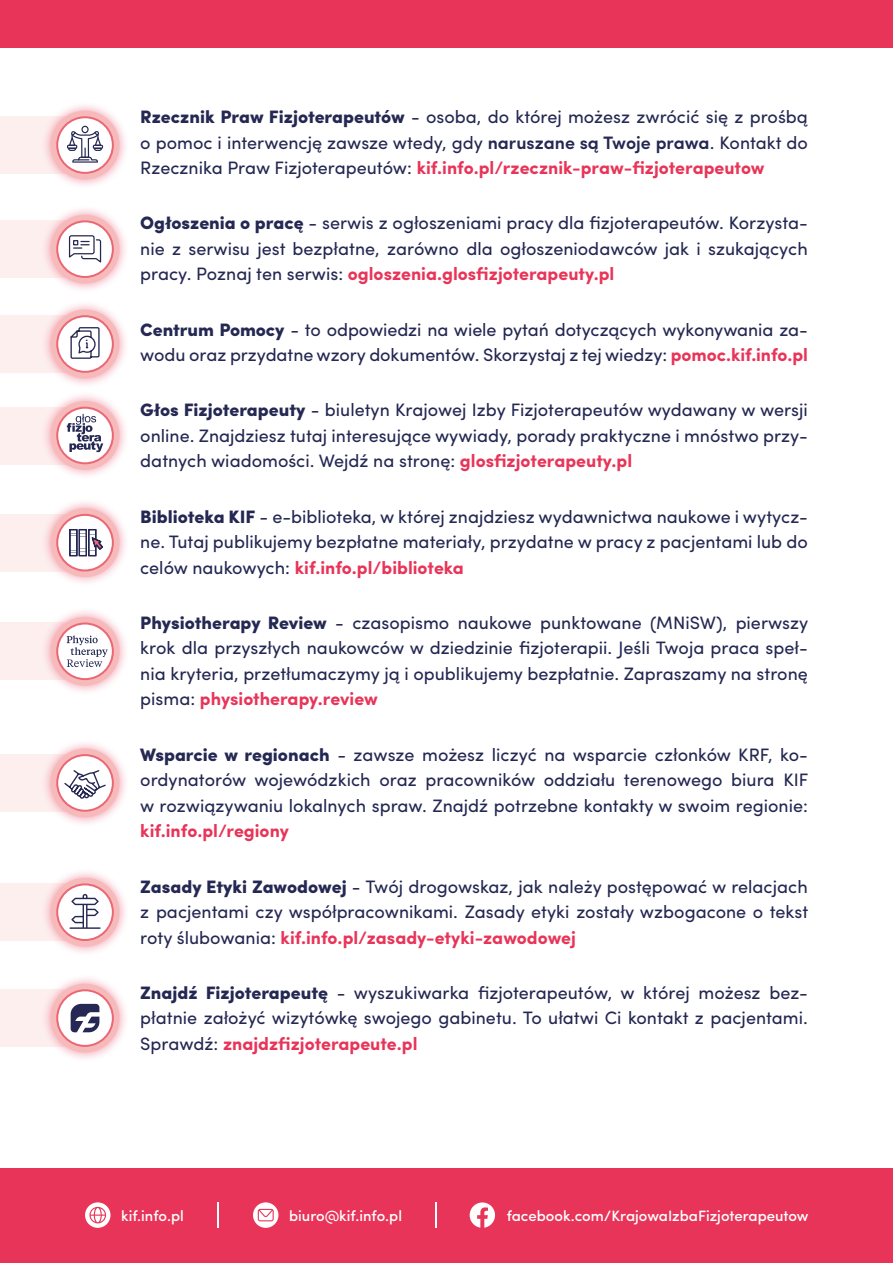
<style>
.page{position:relative;width:893px;height:1263px;background:#fff}
.page>*{position:absolute;margin:0;border:0;box-sizing:border-box;transform-origin:0 0}
.t1{font:18px/25.5px "Sofia Pro";color:#242852;text-align:justify}
.t2{font:700 18px "Sofia Pro";color:#e83458}
.t3{font:500 15px "Sofia Pro";color:#fff}
.s1{font-weight:900}
.s2{font-weight:600}
.s3{font-weight:700;color:#e83458}
</style>
<div class="page">
<div style="left:0;top:1168px;width:893px;height:95px;background:#e83458"></div>
<svg style="left:470px;top:1202px;width:25px;height:26px"></svg>
<hr style="left:435px;top:1202px;width:2px;height:26px;background:#fff">
<hr style="left:217px;top:1202px;width:2px;height:26px;background:#fff">
<div style="left:85px;top:1202px;width:25px;height:26px;background:#fff;border-radius:50%"></div>
<svg style="left:89px;top:1207px;width:17px;height:16px"></svg>
<svg style="left:253px;top:1202px;width:25px;height:26px"></svg>
<svg style="left:258px;top:1209px;width:16px;height:12px"></svg>
<div style="left:0;top:514px;width:85px;height:57px;background:#fdefee"></div>
<div style="left:40px;top:498px;width:90px;height:89px;background:#e83458;opacity:.5"></div>
<div style="left:51px;top:508px;width:69px;height:69px;background:#f7baba;border-radius:50%"></div>
<div style="left:57px;top:515px;width:56px;height:55px;background:#fff;border-radius:50%"></div>
<div style="left:56px;top:514px;width:58px;height:57px;border:2px solid #ec6775;border-radius:50%"></div>
<svg style="left:69px;top:529px;width:34px;height:27px"></svg>
<div style="left:0;top:407px;width:85px;height:57px;background:#fdefee"></div>
<div style="left:40px;top:391px;width:90px;height:89px;background:#e83458;opacity:.5"></div>
<div style="left:51px;top:401px;width:69px;height:69px;background:#f7baba;border-radius:50%"></div>
<svg style="left:57px;top:408px;width:56px;height:55px"></svg>
<div style="left:56px;top:407px;width:58px;height:57px;border:2px solid #ec6775;border-radius:50%"></div>
<svg style="left:67px;top:414px;width:36px;height:38px"></svg>
<div style="left:0;top:754px;width:85px;height:58px;background:#fdefee"></div>
<div style="left:40px;top:739px;width:90px;height:88px;background:#e83458;opacity:.5"></div>
<div style="left:51px;top:748px;width:69px;height:69px;background:#f7baba;border-radius:50%"></div>
<svg style="left:57px;top:755px;width:56px;height:56px"></svg>
<div style="left:56px;top:754px;width:58px;height:58px;border:2px solid #ec6775;border-radius:50%"></div>
<svg style="left:63px;top:769px;width:44px;height:32px"></svg>
<div style="left:0;top:622px;width:85px;height:58px;background:#fdefee"></div>
<div style="left:40px;top:607px;width:90px;height:89px;background:#e83458;opacity:.5"></div>
<div style="left:51px;top:617px;width:69px;height:69px;background:#f7baba;border-radius:50%"></div>
<svg style="left:57px;top:623px;width:56px;height:56px"></svg>
<div style="left:56px;top:622px;width:58px;height:58px;border:2px solid #ec6775;border-radius:50%"></div>
<svg style="left:67px;top:635px;width:41px;height:32px"></svg>
<div style="left:0;top:883px;width:85px;height:58px;background:#fdefee"></div>
<div style="left:40px;top:868px;width:90px;height:88px;background:#e83458;opacity:.5"></div>
<div style="left:51px;top:878px;width:69px;height:69px;background:#f7baba;border-radius:50%"></div>
<div style="left:57px;top:884px;width:56px;height:56px;background:#fff;border-radius:50%"></div>
<div style="left:56px;top:883px;width:58px;height:58px;border:2px solid #ec6775;border-radius:50%"></div>
<svg style="left:69px;top:894px;width:32px;height:35px"></svg>
<div style="left:0;top:315px;width:85px;height:58px;background:#fdefee"></div>
<div style="left:40px;top:300px;width:90px;height:88px;background:#e83458;opacity:.5"></div>
<div style="left:51px;top:309px;width:69px;height:69px;background:#f7baba;border-radius:50%"></div>
<div style="left:57px;top:316px;width:56px;height:56px;background:#fff;border-radius:50%"></div>
<div style="left:56px;top:315px;width:58px;height:58px;border:2px solid #ec6775;border-radius:50%"></div>
<svg style="left:70px;top:327px;width:30px;height:32px"></svg>
<div style="left:0;top:989px;width:85px;height:58px;background:#fdefee"></div>
<div style="left:40px;top:974px;width:90px;height:88px;background:#e83458;opacity:.5"></div>
<div style="left:51px;top:983px;width:69px;height:69px;background:#f7baba;border-radius:50%"></div>
<svg style="left:57px;top:990px;width:56px;height:56px;background:#faeff1"></svg>
<div style="left:56px;top:989px;width:58px;height:58px;border:2px solid #ec6775;border-radius:50%"></div>
<svg style="left:71px;top:1004px;width:28px;height:28px"></svg>
<div style="left:0;top:0;width:893px;height:47px;background:#e83458"></div>
<div style="left:0;top:220px;width:85px;height:58px;background:#fdefee"></div>
<div style="left:40px;top:205px;width:90px;height:88px;background:#e83458;opacity:.5"></div>
<div style="left:51px;top:215px;width:69px;height:69px;background:#f7baba;border-radius:50%"></div>
<div style="left:57px;top:221px;width:56px;height:56px;background:#fff;border-radius:50%"></div>
<div style="left:56px;top:220px;width:58px;height:58px;border:2px solid #ec6775;border-radius:50%"></div>
<svg style="left:68px;top:235px;width:34px;height:28px"></svg>
<div style="left:0;top:116px;width:85px;height:58px;background:#fdefee"></div>
<div style="left:40px;top:101px;width:90px;height:88px;background:#e83458;opacity:.5"></div>
<div style="left:51px;top:111px;width:69px;height:69px;background:#f7baba;border-radius:50%"></div>
<svg style="left:57px;top:117px;width:56px;height:56px"></svg>
<div style="left:56px;top:116px;width:58px;height:58px;border:2px solid #ec6775;border-radius:50%"></div>
<svg style="left:68px;top:126px;width:34px;height:37px"></svg>
<p class="t1" style="left:140px;top:103px;width:669px"><span class="s1">Rzecznik Praw Fizjoterapeutów</span> - osoba, do której możesz zwrócić się z prośbą o pomoc i interwencję zawsze wtedy, gdy <span class="s2">naruszane są Twoje prawa</span>. Kontakt do Rzecznika Praw Fizjoterapeutów: <span class="s3">kif.info.pl/rzecznik-praw-fizjoterapeutow</span></p>
<p class="t1" style="left:140px;top:209px;width:669px"><span class="s1">Ogłoszenia o pracę</span> - serwis z ogłoszeniami pracy dla fizjoterapeutów. Korzysta&shy;nie z serwisu jest bezpłatne, zarówno dla ogłoszeniodawców jak i szukających pracy. Poznaj ten serwis: <span class="s3">ogloszenia.glosfizjoterapeuty.pl</span></p>
<p class="t1" style="left:140px;top:315px;width:669px"><span class="s1">Centrum Pomocy</span> - to odpowiedzi na wiele pytań dotyczących wykonywania za&shy;wodu oraz przydatne wzory dokumentów. Skorzystaj z tej wiedzy: <span class="s3">pomoc.kif.info.pl</span></p>
<p class="t1" style="left:140px;top:396px;width:669px"><span class="s1">Głos Fizjoterapeuty</span> - biuletyn Krajowej Izby Fizjoterapeutów wydawany w wersji online. Znajdziesz tutaj interesujące wywiady, porady praktyczne i mnóstwo przy&shy;datnych wiadomości. Wejdź na stronę: <span class="s3">glosfizjoterapeuty.pl</span></p>
<p class="t1" style="left:140px;top:502px;width:669px"><span class="s1">Biblioteka KIF</span> - e-biblioteka, w której znajdziesz wydawnictwa naukowe i wytycz&shy;ne. Tutaj publikujemy bezpłatne materiały, przydatne w pracy z pacjentami lub do celów naukowych: <span class="s3">kif.info.pl/biblioteka</span></p>
<p class="t1" style="left:140px;top:609px;width:669px"><span class="s1">Physiotherapy Review</span> - czasopismo naukowe punktowane (MNiSW), pierwszy krok dla przyszłych naukowców w dziedzinie fizjoterapii. Jeśli Twoja praca speł&shy;nia kryteria, przetłumaczymy ją i opublikujemy bezpłatnie. Zapraszamy na stronę pisma: <span class="s3">physiotherapy.review</span></p>
<p class="t1" style="left:140px;top:740px;width:670px"><span class="s1">Wsparcie w regionach</span> - zawsze możesz liczyć na wsparcie członków KRF, ko&shy;ordynatorów wojewódzkich oraz pracowników oddziału terenowego biura KIF w rozwiązywaniu lokalnych spraw. Znajdź potrzebne kontakty w swoim regionie:</p>
<p class="t2" style="left:140px;top:817px;width:150px">kif.info.pl/regiony</p>
<p class="t1" style="left:140px;top:872px;width:669px"><span class="s1">Zasady Etyki Zawodowej</span> - Twój drogowskaz, jak należy postępować w relacjach z pacjentami czy współpracownikami. Zasady etyki zostały wzbogacone o tekst roty ślubowania: <span class="s3">kif.info.pl/zasady-etyki-zawodowej</span></p>
<p class="t1" style="left:140px;top:978px;width:669px"><span class="s1">Znajdź Fizjoterapeutę</span> - wyszukiwarka fizjoterapeutów, w której możesz bez&shy;płatnie założyć wizytówkę swojego gabinetu. To ułatwi Ci kontakt z pacjentami.<br>Sprawdź: <span class="s3">znajdzfizjoterapeute.pl</span></p>
<p class="t3" style="left:121px;top:1204px;width:64px">kif.info.pl</p>
<p class="t3" style="left:289px;top:1204px;width:114px">biuro@kif.info.pl</p>
<p class="t3" style="left:507px;top:1204px;width:303px">facebook.com/KrajowaIzbaFizjoterapeutow</p>
</div>
